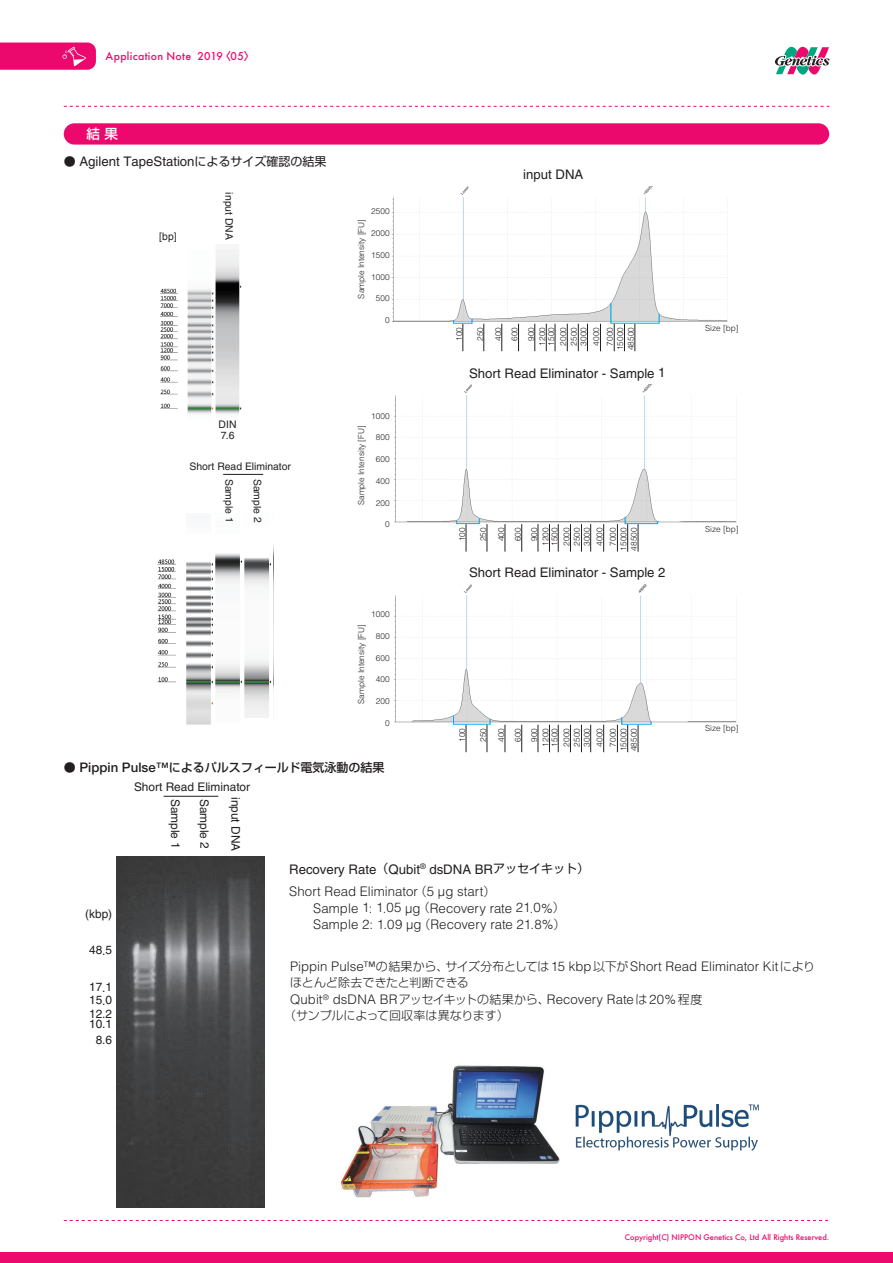
<style>
.page{position:relative;width:893px;height:1263px;background:#fff}
.page>*{position:absolute;margin:0;border:0;box-sizing:border-box;transform-origin:0 0}
.t1{font:500 13.5px "Shin Go Pro";color:#fff}
.t2{font:300 13.2px/22.5px "Helvetica";letter-spacing:.005em;color:#231f20}
.t3{font:13.2px "Helvetica";color:#231f20}
.t4{font:300 12px "Shin Go Pro";color:#231f20}
.t5{font:500 12px "Shin Go Pro";color:#231f20}
.t6{font:11.85px/10.4px "Helvetica";color:#231f20}
.t7{font:500 10.5px "Futura";letter-spacing:.025em;color:#ec096d}
.t8{font:10.35px/10.5px "Helvetica";color:#231f20}
.t9{font:300 8.25px/10.2px "Helvetica";color:#231f20}
.t10{font:500 7.5px "Futura";color:#ec096d}
.s1{font-family:"Shin Go Pro"}
.s2{font-family:"Shin Go Pro";font-size:12px}
.s3{font-weight:400}
.s4{font-family:"Helvetica Neue";font-size:13.2px}
.s5{font-family:"Shin Go Pro";font-weight:400;font-size:12px}
</style>
<div class="page">
<svg style="left:64px;top:1220px;width:765px;height:1px"></svg>
<div style="left:0;top:1252px;width:893px;height:11px;background:#ec096d"></div>
<svg style="left:64px;top:106px;width:765px;height:1px"></svg>
<svg style="left:0;top:43px;width:96px;height:27px;background:#ec1674"></svg>
<svg style="left:775px;top:46px;width:55px;height:29px"></svg>
<img style="left:394px;top:584px;width:343px;height:139px">
<div style="left:64px;top:123px;width:765px;height:22px;background:#ec096d;border-radius:11px"></div>
<img style="left:157px;top:553px;width:114px;height:172px">
<img style="left:160px;top:246px;width:81px;height:168px">
<hr style="left:223px;top:474px;width:40px;height:1px;background:#231f20">
<hr style="left:164px;top:796px;width:54px;height:1px;background:#231f20">
<img style="left:391px;top:186px;width:337px;height:136px">
<svg style="left:483px;top:324px;width:1px;height:27px"></svg>
<svg style="left:501px;top:324px;width:1px;height:27px"></svg>
<svg style="left:518px;top:324px;width:1px;height:27px"></svg>
<svg style="left:534px;top:324px;width:1px;height:27px"></svg>
<svg style="left:546px;top:324px;width:1px;height:27px"></svg>
<svg style="left:555px;top:324px;width:1px;height:27px"></svg>
<svg style="left:567px;top:324px;width:1px;height:27px"></svg>
<svg style="left:578px;top:324px;width:1px;height:27px"></svg>
<svg style="left:587px;top:324px;width:1px;height:27px"></svg>
<svg style="left:600px;top:324px;width:1px;height:27px"></svg>
<svg style="left:453px;top:318px;width:20px;height:33px"></svg>
<svg style="left:610px;top:302px;width:50px;height:49px"></svg>
<img style="left:394px;top:384px;width:343px;height:139px">
<svg style="left:487px;top:524px;width:1px;height:28px"></svg>
<svg style="left:505px;top:524px;width:1px;height:28px"></svg>
<svg style="left:521px;top:524px;width:1px;height:28px"></svg>
<svg style="left:538px;top:524px;width:1px;height:28px"></svg>
<svg style="left:549px;top:524px;width:1px;height:28px"></svg>
<svg style="left:558px;top:524px;width:1px;height:28px"></svg>
<svg style="left:570px;top:524px;width:1px;height:28px"></svg>
<svg style="left:581px;top:524px;width:1px;height:28px"></svg>
<svg style="left:590px;top:524px;width:1px;height:28px"></svg>
<svg style="left:603px;top:524px;width:1px;height:28px"></svg>
<svg style="left:617px;top:524px;width:1px;height:28px"></svg>
<svg style="left:456px;top:518px;width:24px;height:34px"></svg>
<svg style="left:624px;top:516px;width:34px;height:36px"></svg>
<svg style="left:505px;top:725px;width:1px;height:27px"></svg>
<svg style="left:521px;top:725px;width:1px;height:27px"></svg>
<svg style="left:538px;top:725px;width:1px;height:27px"></svg>
<svg style="left:549px;top:725px;width:1px;height:27px"></svg>
<svg style="left:558px;top:725px;width:1px;height:27px"></svg>
<svg style="left:570px;top:725px;width:1px;height:27px"></svg>
<svg style="left:581px;top:725px;width:1px;height:27px"></svg>
<svg style="left:590px;top:725px;width:1px;height:27px"></svg>
<svg style="left:603px;top:725px;width:1px;height:27px"></svg>
<svg style="left:453px;top:715px;width:38px;height:37px"></svg>
<svg style="left:617px;top:717px;width:35px;height:35px"></svg>
<img style="left:116px;top:857px;width:148px;height:350px">
<img style="left:575px;top:1104px;width:184px;height:46px">
<img style="left:341px;top:1065px;width:219px;height:133px">
<p class="t7" style="left:106px;top:49px;width:150px">Application Note 2019<span class="s1">〈</span>05<span class="s1">〉</span></p>
<h1 class="t1" style="left:87px;top:123px;width:33px">結 果</h1>
<h2 class="t3" style="left:64px;top:154px;width:264px"><span class="s2">●</span> Agilent TapeStation<span class="s2">によるサイズ確認の結果</span></h2>
<p class="t8" style="left:159px;top:231px;width:19px">[bp]</p>
<p class="t8" style="left:234px;top:192px;width:49px;rotate:90deg">input DNA</p>
<p class="t9" style="left:371px;top:206px;width:20px">2500</p>
<p class="t9" style="left:371px;top:228px;width:20px">2000</p>
<p class="t9" style="left:371px;top:250px;width:20px">1500</p>
<p class="t9" style="left:371px;top:271px;width:20px">1000</p>
<p class="t9" style="left:376px;top:293px;width:15px">500</p>
<p class="t9" style="left:385px;top:315px;width:6px">0</p>
<p class="t9" style="left:356px;top:298px;width:81px;rotate:-90deg">Sample Intensity [FU]</p>
<p class="t8" style="left:219px;top:419px;width:20px">DIN<br>7.6</p>
<p class="t8" style="left:189px;top:461px;width:103px">Short Read Eliminator</p>
<p class="t8" style="left:235px;top:479px;width:46px;rotate:90deg">Sample 1</p>
<p class="t8" style="left:263px;top:479px;width:46px;rotate:90deg">Sample 2</p>
<p class="t9" style="left:371px;top:410px;width:20px">1000</p>
<p class="t9" style="left:376px;top:432px;width:15px">800</p>
<p class="t9" style="left:376px;top:454px;width:15px">600</p>
<p class="t9" style="left:376px;top:475px;width:15px">400</p>
<p class="t9" style="left:376px;top:497px;width:15px">200</p>
<p class="t9" style="left:385px;top:519px;width:6px">0</p>
<p class="t9" style="left:356px;top:505px;width:81px;rotate:-90deg">Sample Intensity [FU]</p>
<p class="t9" style="left:371px;top:609px;width:20px">1000</p>
<p class="t9" style="left:376px;top:631px;width:15px">800</p>
<p class="t9" style="left:376px;top:652px;width:15px">600</p>
<p class="t9" style="left:376px;top:674px;width:15px">400</p>
<p class="t9" style="left:376px;top:696px;width:15px">200</p>
<p class="t9" style="left:385px;top:717px;width:6px">0</p>
<p class="t9" style="left:356px;top:703px;width:81px;rotate:-90deg">Sample Intensity [FU]</p>
<h3 class="t5" style="left:64px;top:757px;width:322px"><span class="s3">●</span> <span class="s4">Pippin Pulse™</span>によるパルスフィールド電気泳動の結果</h3>
<h3 class="t6" style="left:180px;top:799px;width:52px;rotate:90deg">Sample 1</h3>
<h3 class="t6" style="left:241px;top:797px;width:56px;rotate:90deg">input DNA</h3>
<h3 class="t6" style="left:134px;top:782px;width:118px">Short Read Eliminator</h3>
<h3 class="t6" style="left:210px;top:799px;width:52px;rotate:90deg">Sample 2</h3>
<h2 class="t3" style="left:523px;top:167px;width:62px">input DNA</h2>
<p class="t9" style="left:454px;top:341px;width:15px;rotate:-90deg">100</p>
<p class="t9" style="left:471px;top:341px;width:15px;line-height:18px;rotate:-90deg">250<br>400</p>
<p class="t9" style="left:506px;top:341px;width:15px;line-height:16.5px;rotate:-90deg">600<br>900</p>
<p class="t9" style="left:538px;top:346px;width:20px;line-height:9px;rotate:-90deg">1200<br>1500</p>
<p class="t9" style="left:558px;top:346px;width:20px;text-align:justify;rotate:-90deg">2000<br>2500<br>3000</p>
<p class="t9" style="left:589px;top:346px;width:20px;line-height:13.5px;rotate:-90deg">4000<br>7000</p>
<p class="t9" style="left:615px;top:350px;width:24px;rotate:-90deg">15000<br>48500</p>
<h2 class="t3" style="left:469px;top:366px;width:198px">Short Read Eliminator - Sample 1</h2>
<p class="t9" style="left:457px;top:541px;width:15px;rotate:-90deg">100</p>
<p class="t9" style="left:474px;top:541px;width:15px;line-height:18px;rotate:-90deg">250<br>400</p>
<p class="t9" style="left:509px;top:541px;width:15px;line-height:16.5px;rotate:-90deg">600<br>900</p>
<p class="t9" style="left:541px;top:546px;width:20px;line-height:9px;rotate:-90deg">1200<br>1500</p>
<p class="t9" style="left:561px;top:546px;width:20px;text-align:justify;rotate:-90deg">2000<br>2500<br>3000</p>
<p class="t9" style="left:592px;top:546px;width:20px;line-height:13.5px;rotate:-90deg">4000<br>7000</p>
<p class="t9" style="left:618px;top:550px;width:24px;rotate:-90deg">15000<br>48500</p>
<h2 class="t3" style="left:469px;top:565px;width:198px">Short Read Eliminator - Sample 2</h2>
<p class="t9" style="left:457px;top:742px;width:15px;rotate:-90deg">100</p>
<p class="t9" style="left:474px;top:742px;width:15px;line-height:18px;rotate:-90deg">250<br>400</p>
<p class="t9" style="left:509px;top:742px;width:15px;line-height:16.5px;rotate:-90deg">600<br>900</p>
<p class="t9" style="left:541px;top:746px;width:20px;line-height:9px;rotate:-90deg">1200<br>1500</p>
<p class="t9" style="left:561px;top:746px;width:20px;text-align:justify;rotate:-90deg">2000<br>2500<br>3000</p>
<p class="t9" style="left:592px;top:746px;width:20px;line-height:13.5px;rotate:-90deg">4000<br>7000</p>
<p class="t9" style="left:618px;top:751px;width:24px;rotate:-90deg">15000<br>48500</p>
<h3 class="t6" style="left:85px;top:909px;width:29px">(kbp)</h3>
<h3 class="t6" style="left:89px;top:945px;width:25px">48.5</h3>
<h2 class="t2" style="left:289px;top:857px;width:301px"><span class="s3">Recovery Rate</span><span class="s5">（</span><span class="s3">Qubit</span><sup>®</sup> <span class="s3">dsDNA BR</span><span class="s5">アッセイキット）<br></span>Short Read Eliminator<span class="s2">（</span>5 µg start<span class="s2">）</span></h2>
<h2 class="t2" style="left:289px;top:899px;width:278px;line-height:16.5px"><span class="s2">　　</span>Sample 1: 1.05 µg<span class="s2">（</span>Recovery rate 21.0%<span class="s2">）　　</span>Sample 2: 1.09 µg<span class="s2">（</span>Recovery rate 21.8%<span class="s2">）</span></h2>
<p class="t9" style="left:705px;top:323px;width:35px">Size [bp]</p>
<p class="t9" style="left:705px;top:524px;width:35px">Size [bp]</p>
<p class="t9" style="left:705px;top:722px;width:35px">Size [bp]</p>
<h3 class="t6" style="left:89px;top:982px;width:25px">17.1</h3>
<h3 class="t6" style="left:89px;top:995px;width:25px">15.0</h3>
<h3 class="t6" style="left:89px;top:1008px;width:25px">12.2<br>10.1</h3>
<h3 class="t6" style="left:96px;top:1035px;width:18px">8.6</h3>
<h2 class="t2" style="left:290px;top:955px;width:526px">Pippin Pulse™<span class="s2">の結果から、サイズ分布としては</span>15 kbp<span class="s2">以下が</span>Short Read Eliminator Kit<span class="s2">により</span></h2>
<h3 class="t4" style="left:290px;top:973px;width:180px">ほとんど除去できたと判断できる</h3>
<h2 class="t2" style="left:290px;top:988px;width:414px">Qubit<sup>®</sup> dsDNA BR<span class="s2">アッセイキットの結果から、</span>Recovery Rate<span class="s2">は</span>20%<span class="s2">程度</span></h2>
<h3 class="t4" style="left:284px;top:1006px;width:226px">（サンプルによって回収率は異なります）</h3>
<p class="t10" style="left:625px;top:1232px;width:206px">Copyright(C) NIPPON Genetics Co, Ltd All Rights Reserved.</p>
</div>
